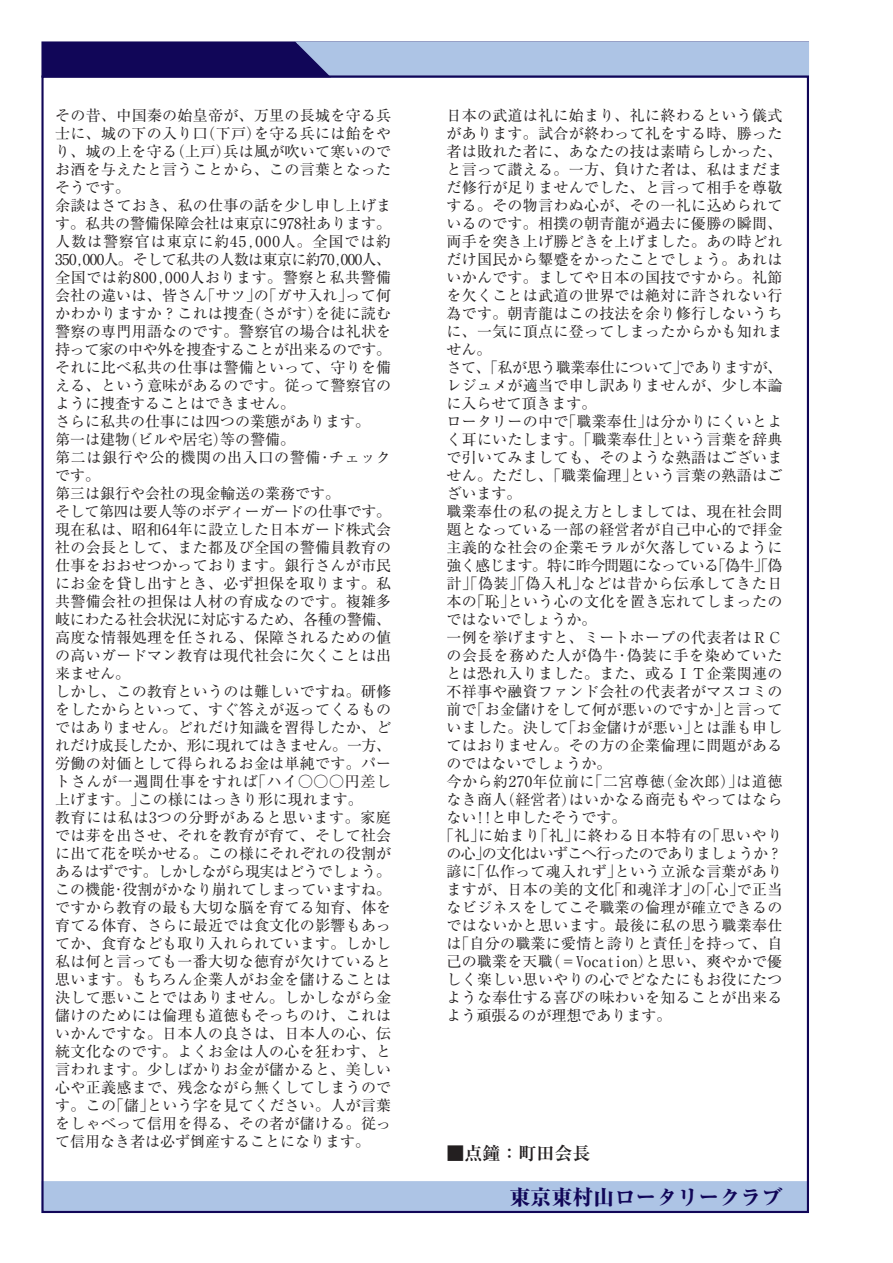
<style>
.page{position:relative;width:893px;height:1263px;background:#fff}
.page>*{position:absolute;margin:0;border:0;box-sizing:border-box;transform-origin:0 0}
.t1{font:800 21px "Ryumin Pro";color:#110658}
.t2{font:700 18px "Ryumin Pro";color:#231f20}
.t3{font:15px/18px "Ryumin Pro";letter-spacing:.02em;color:#231f20}
</style>
<div class="page">
<div style="left:41px;top:41px;width:768px;height:37px;background:#110658;border:2px solid #110658"></div>
<div style="left:293px;top:41px;width:516px;height:34px;background:#adc4e5"></div>
<div style="left:41px;top:1181px;width:768px;height:32px;background:#adc4e5"></div>
<p class="t3" style="left:55px;top:106px;width:338px">その昔、中国秦の始皇帝が、万里の長城を守る兵士に、城の下の入り口(下戸)を守る兵には飴をやり、城の上を守る(上戸)兵は風が吹いて寒いのでお酒を与えたと言うことから、この言葉となったそうです。<br>余談はさておき、私の仕事の話を少し申し上げます。私共の警備保障会社は東京に978社あります。人数は警察官は東京に約45,000人。全国では約<br>350,000人。そして私共の人数は東京に約70,000人、全国では約800,000人おります。警察と私共警備会社の違いは、皆さん｢サツ｣の｢ガサ入れ｣って何かわかりますか？これは捜査(さがす)を徒に読む警察の専門用語なのです。警察官の場合は礼状を持って家の中や外を捜査することが出来るのです。それに比べ私共の仕事は警備といって、守りを備える、という意味があるのです。従って警察官のように捜査することはできません。<br>さらに私共の仕事には四つの業態があります。<br>第一は建物(ビルや居宅)等の警備。<br>第二は銀行や公的機関の出入口の警備･チェックです。<br>第三は銀行や会社の現金輸送の業務です。<br>そして第四は要人等のボディーガードの仕事です。現在私は、昭和64年に設立した日本ガード株式会社の会長として、また都及び全国の警備員教育の仕事をおおせつかっております。銀行さんが市民にお金を貸し出すとき、必ず担保を取ります。私共警備会社の担保は人材の育成なのです。複雑多岐にわたる社会状況に対応するため、各種の警備、高度な情報処理を任される、保障されるための値の高いガードマン教育は現代社会に欠くことは出来ません。<br>しかし、この教育というのは難しいですね。研修をしたからといって、すぐ答えが返ってくるものではありません。どれだけ知識を習得したか、どれだけ成長したか、形に現れてはきません。一方、労働の対価として得られるお金は単純です。パートさんが一週間仕事をすれば｢ハイ○○○円差し上げます。｣この様にはっきり形に現れます。<br>教育には私は3つの分野があると思います。家庭では芽を出させ、それを教育が育て、そして社会に出て花を咲かせる。この様にそれぞれの役割があるはずです。しかしながら現実はどうでしょう。この機能･役割がかなり崩れてしまっていますね。ですから教育の最も大切な脳を育てる知育、体を育てる体育、さらに最近では食文化の影響もあってか、食育なども取り入れられています。しかし私は何と言っても一番大切な徳育が欠けていると思います。もちろん企業人がお金を儲けることは決して悪いことではありません。しかしながら金儲けのためには倫理も道徳もそっちのけ、これはいかんですな。日本人の良さは、日本人の心、伝統文化なのです。よくお金は人の心を狂わす、と言われます。少しばかりお金が儲かると、美しい心や正義感まで、残念ながら無くしてしまうのです。この｢儲｣という字を見てください。人が言葉をしゃべって信用を得る、その者が儲ける。従って信用なき者は必ず倒産することになります。</p>
<p class="t3" style="left:446px;top:106px;width:338px">日本の武道は礼に始まり、礼に終わるという儀式があります。試合が終わって礼をする時、勝った者は敗れた者に、あなたの技は素晴らしかった、と言って讃える。一方、負けた者は、私はまだまだ修行が足りませんでした、と言って相手を尊敬する。その物言わぬ心が、その一礼に込められているのです。相撲の朝青龍が過去に優勝の瞬間、両手を突き上げ勝どきを上げました。あの時どれだけ国民から顰蹙をかったことでしょう。あれはいかんです。ましてや日本の国技ですから。礼節を欠くことは武道の世界では絶対に許されない行為です。朝青龍はこの技法を余り修行しないうちに、一気に頂点に登ってしまったからかも知れません。<br>さて、｢私が思う職業奉仕について｣でありますが、レジュメが適当で申し訳ありませんが、少し本論に入らせて頂きます。<br>ロータリーの中で｢職業奉仕｣は分かりにくいとよく耳にいたします。｢職業奉仕｣という言葉を辞典で引いてみましても、そのような熟語はございません。ただし、｢職業倫理｣という言葉の熟語はございます。<br>職業奉仕の私の捉え方としましては、現在社会問題となっている一部の経営者が自己中心的で拝金主義的な社会の企業モラルが欠落しているように強く感じます。特に昨今問題になっている｢偽牛｣｢偽計｣｢偽装｣｢偽入札｣などは昔から伝承してきた日本の｢恥｣という心の文化を置き忘れてしまったのではないでしょうか。<br>一例を挙げますと、ミートホープの代表者はＲＣの会長を務めた人が偽牛･偽装に手を染めていたとは恐れ入りました。また、或るＩＴ企業関連の不祥事や融資ファンド会社の代表者がマスコミの前で｢お金儲けをして何が悪いのですか｣と言っていました。決して｢お金儲けが悪い｣とは誰も申してはおりません。その方の企業倫理に問題があるのではないでしょうか。<br>今から約270年位前に｢二宮尊徳(金次郎)｣は道徳なき商人(経営者)はいかなる商売もやってはならない!!と申したそうです。<br>｢礼｣に始まり｢礼｣に終わる日本特有の｢思いやりの心｣の文化はいずこへ行ったのでありましょうか？諺に｢仏作って魂入れず｣という立派な言葉がありますが、日本の美的文化｢和魂洋才｣の｢心｣で正当なビジネスをしてこそ職業の倫理が確立できるのではないかと思います。最後に私の思う職業奉仕は｢自分の職業に愛情と誇りと責任｣を持って、自己の職業を天職(＝Vocation)と思い、爽やかで優しく楽しい思いやりの心でどなたにもお役にたつような奉仕する喜びの味わいを知ることが出来るよう頑張るのが理想であります。</p>
<p class="t2" style="left:446px;top:1139px;width:145px">■点鐘：町田会長</p>
<h1 class="t1" style="left:509px;top:1180px;width:274px">東京東村山ロータリークラブ</h1>
</div>
